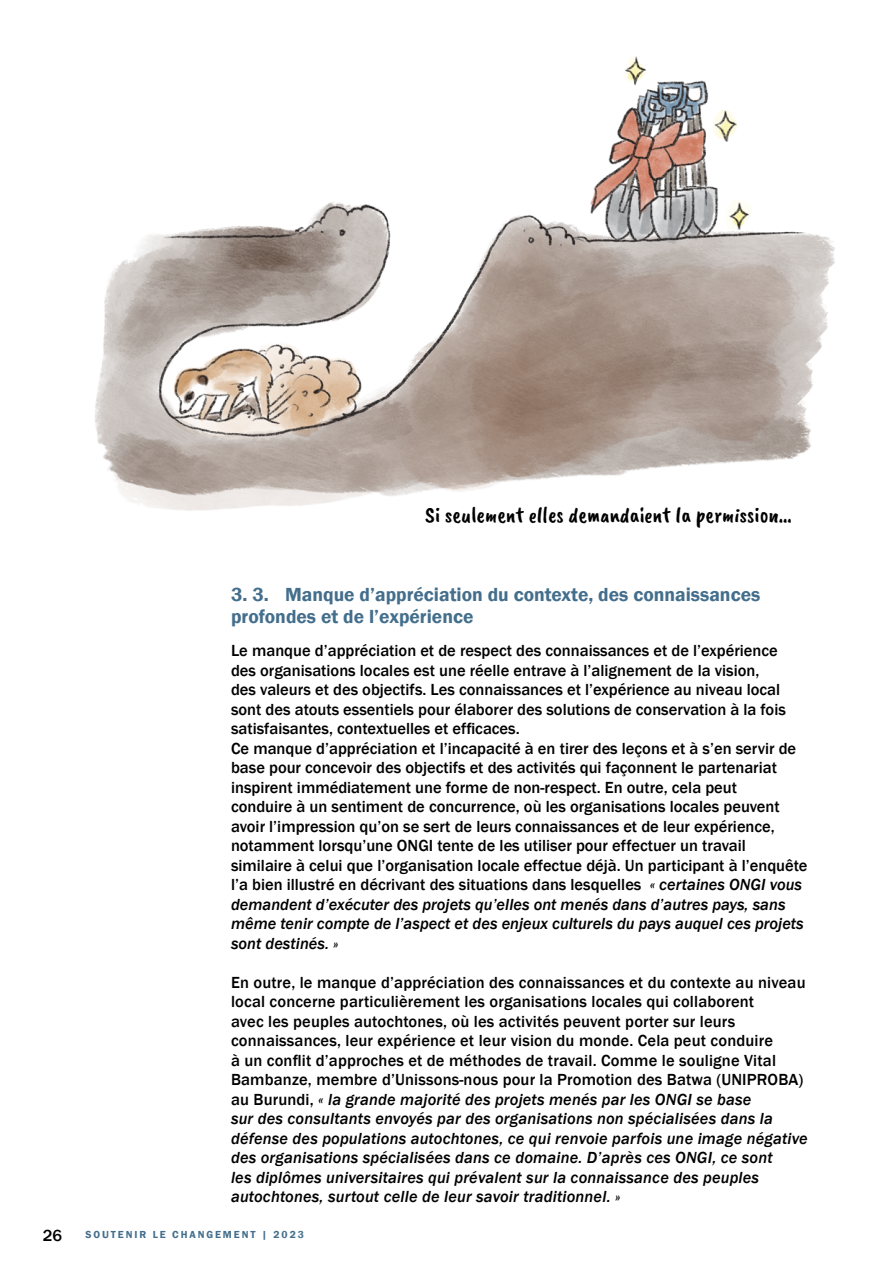
<style>
.page{position:relative;width:893px;height:1263px;background:#fff}
.page>*{position:absolute;margin:0;border:0;box-sizing:border-box;transform-origin:0 0}
.t1{font:22.5px "Caveat Brush";color:#000}
.t2{font:600 19.5px/22.5px "Franklin Gothic";color:#436e8c}
.t3{font:500 16.5px/19.5px "Franklin Gothic";color:#000}
.t4{font:600 10.5px "Franklin Gothic";letter-spacing:.18em;color:#436e8c}
.s1{font-style:italic}
</style>
<div class="page">
<img style="left:95px;top:56px;width:740px;height:455px">
<h1 class="t1" style="left:425px;top:501px;width:368px">Si seulement elles demandaient la permission…</h1>
<p class="t2" style="left:231px;top:583px;width:531px">3. 3. Manque d’appréciation du contexte, des connaissances profondes et de l’expérience</p>
<p class="t3" style="left:231px;top:641px;width:578px">Le manque d’appréciation et de respect des connaissances et de l’expérience<br>des organisations locales est une réelle entrave à l’alignement de la vision,<br>des valeurs et des objectifs. Les connaissances et l’expérience au niveau local sont des atouts essentiels pour élaborer des solutions de conservation à la fois satisfaisantes, contextuelles et efficaces.<br>Ce manque d’appréciation et l’incapacité à en tirer des leçons et à s’en servir de base pour concevoir des objectifs et des activités qui façonnent le partenariat inspirent immédiatement une forme de non-respect. En outre, cela peut<br>conduire à un sentiment de concurrence, où les organisations locales peuvent avoir l’impression qu’on se sert de leurs connaissances et de leur expérience, notamment lorsqu’une ONGI tente de les utiliser pour effectuer un travail similaire à celui que l’organisation locale effectue déjà. Un participant à l’enquête l’a bien illustré en décrivant des situations dans lesquelles <span class="s1">« certaines ONGI vous demandent d’exécuter des projets qu’elles ont menés dans d’autres pays, sans même tenir compte de l’aspect et des enjeux culturels du pays auquel ces projets sont destinés. »</span></p>
<p class="t3" style="left:231px;top:973px;width:578px">En outre, le manque d’appréciation des connaissances et du contexte au niveau local concerne particulièrement les organisations locales qui collaborent<br>avec les peuples autochtones, où les activités peuvent porter sur leurs connaissances, leur expérience et leur vision du monde. Cela peut conduire<br>à un conflit d’approches et de méthodes de travail. Comme le souligne Vital Bambanze, membre d’Unissons-nous pour la Promotion des Batwa (UNIPROBA) au Burundi, <span class="s1">« la grande majorité des projets menés par les ONGI se base<br>sur des consultants envoyés par des organisations non spécialisées dans la défense des populations autochtones, ce qui renvoie parfois une image négative des organisations spécialisées dans ce domaine. D’après ces ONGI, ce sont<br>les diplômes universitaires qui prévalent sur la connaissance des peuples autochtones, surtout celle de leur savoir traditionnel. »</span></p>
<p class="t3" style="left:43px;top:1225px;width:21px">26</p>
<p class="t4" style="left:86px;top:1228px;width:220px">SOUTENIR LE CHANGEMENT | 2023</p>
</div>
